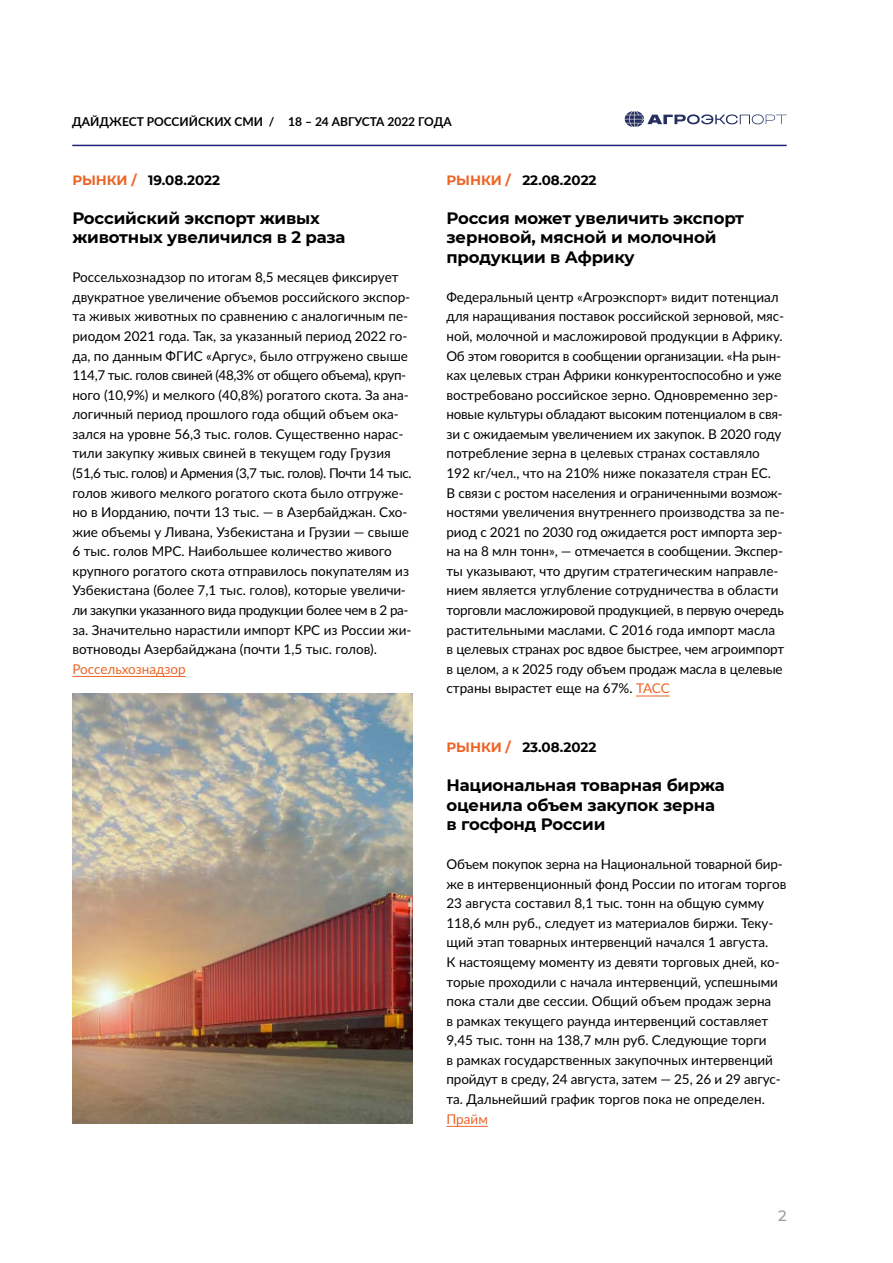
<style>
.page{position:relative;width:893px;height:1263px;background:#fff}
.page>*{position:absolute;margin:0;border:0;box-sizing:border-box;transform-origin:0 0}
.t1{font:700 16.5px/19.5px "Montserrat";letter-spacing:-.01em;color:#000}
.t2{font:500 15px "Montserrat";color:#9d9d9c}
.t3{font:13.5px/19.5px "Lato";color:#000}
.t4{font:700 13.5px "Montserrat";color:#000}
.t5{font:13.5px "Lato";color:#ed6527}
.t6{font:700 12px "Lato";color:#000}
.s1{color:#ed6527}
</style>
<div class="page">
<hr style="left:72px;top:145px;width:715px;height:1px;background:#1c207a">
<svg style="left:625px;top:111px;width:162px;height:16px"></svg>
<hr style="left:72px;top:676px;width:114px;height:1px;background:#ed6527">
<hr style="left:636px;top:696px;width:34px;height:1px;background:#ed6527">
<hr style="left:446px;top:1126px;width:42px;height:1px;background:#ed6527">
<img style="left:72px;top:693px;width:340px;height:430px">
<p class="t6" style="left:72px;top:114px;width:381px">ДАЙДЖЕСТ РОССИЙСКИХ СМИ / 18 – 24 АВГУСТА 2022 ГОДА</p>
<p class="t4" style="left:72px;top:170px;width:149px"><span class="s1">РЫНКИ /</span> 19.08.2022</p>
<p class="t4" style="left:446px;top:170px;width:152px"><span class="s1">РЫНКИ /</span> 22.08.2022</p>
<p class="t1" style="left:72px;top:207px;width:275px">Российский экспорт живых животных увеличился в 2 раза</p>
<p class="t1" style="left:446px;top:207px;width:299px">Россия может увеличить экспорт зерновой, мясной и молочной продукции в Африку</p>
<p class="t3" style="left:72px;top:267px;width:341px">Россельхознадзор по итогам 8,5 месяцев фиксирует двукратное увеличение объемов российского экспор&shy;та живых животных по сравнению с аналогичным пе&shy;риодом 2021 года. Так, за указанный период 2022 го&shy;да, по данным ФГИС «Аргус», было отгружено свыше 114,7 тыс. голов свиней (48,3% от общего объема), круп&shy;ного (10,9%) и мелкого (40,8%) рогатого скота. За ана&shy;логичный период прошлого года общий объем ока&shy;зался на уровне 56,3 тыс. голов. Существенно нарас&shy;тили закупку живых свиней в текущем году Грузия (51,6 тыс. голов) и Армения (3,7 тыс. голов). Почти 14 тыс. голов живого мелкого рогатого скота было отгруже&shy;но в Иорданию, почти 13 тыс. — в Азербайджан. Схо&shy;жие объемы у Ливана, Узбекистана и Грузии — свыше 6 тыс. голов МРС. Наибольшее количество живого крупного рогатого скота отправилось покупателям из Узбекистана (более 7,1 тыс. голов), которые увеличи&shy;ли закупки указанного вида продукции более чем в 2 ра&shy;за. Значительно нарастили импорт КРС из России жи&shy;вотноводы Азербайджана (почти 1,5 тыс. голов).</p>
<p class="t5" style="left:72px;top:659px;width:115px">Россельхознадзор</p>
<p class="t3" style="left:446px;top:287px;width:340px">Федеральный центр «Агроэкспорт» видит потенциал для наращивания поставок российской зерновой, мяс&shy;ной, молочной и масложировой продукции в Африку.<br>Об этом говорится в сообщении организации. «На рын&shy;ках целевых стран Африки конкурентоспособно и уже востребовано российское зерно. Одновременно зер&shy;новые культуры обладают высоким потенциалом в свя&shy;зи с ожидаемым увеличением их закупок. В 2020 году потребление зерна в целевых странах составляло 192 кг/чел., что на 210% ниже показателя стран ЕС.<br>В связи с ростом населения и ограниченными возмож&shy;ностями увеличения внутреннего производства за пе&shy;риод с 2021 по 2030 год ожидается рост импорта зер&shy;на на 8 млн тонн», — отмечается в сообщении. Экспер&shy;ты указывают, что другим стратегическим направле&shy;нием является углубление сотрудничества в области торговли масложировой продукцией, в первую очередь растительными маслами. С 2016 года импорт масла в целевых странах рос вдвое быстрее, чем агроимпорт в целом, а к 2025 году объем продаж масла в целевые страны вырастет еще на 67%. <span class="s1">ТАСС</span></p>
<p class="t4" style="left:446px;top:737px;width:151px"><span class="s1">РЫНКИ /</span> 23.08.2022</p>
<p class="t1" style="left:446px;top:774px;width:280px">Национальная товарная биржа оценила объем закупок зерна в госфонд России</p>
<p class="t3" style="left:446px;top:854px;width:341px">Объем покупок зерна на Национальной товарной бир&shy;же в интервенционный фонд России по итогам торгов 23 августа составил 8,1 тыс. тонн на общую сумму 118,6 млн руб., следует из материалов биржи. Теку&shy;щий этап товарных интервенций начался 1 августа.<br>К настоящему моменту из девяти торговых дней, ко&shy;торые проходили с начала интервенций, успешными пока стали две сессии. Общий объем продаж зерна<br>в рамках текущего раунда интервенций составляет 9,45 тыс. тонн на 138,7 млн руб. Следующие торги<br>в рамках государственных закупочных интервенций пройдут в среду, 24 августа, затем — 25, 26 и 29 авгус&shy;та. Дальнейший график торгов пока не определен.</p>
<p class="t5" style="left:446px;top:1109px;width:43px">Прайм</p>
<p class="t2" style="left:778px;top:1205px;width:10px">2</p>
</div>
